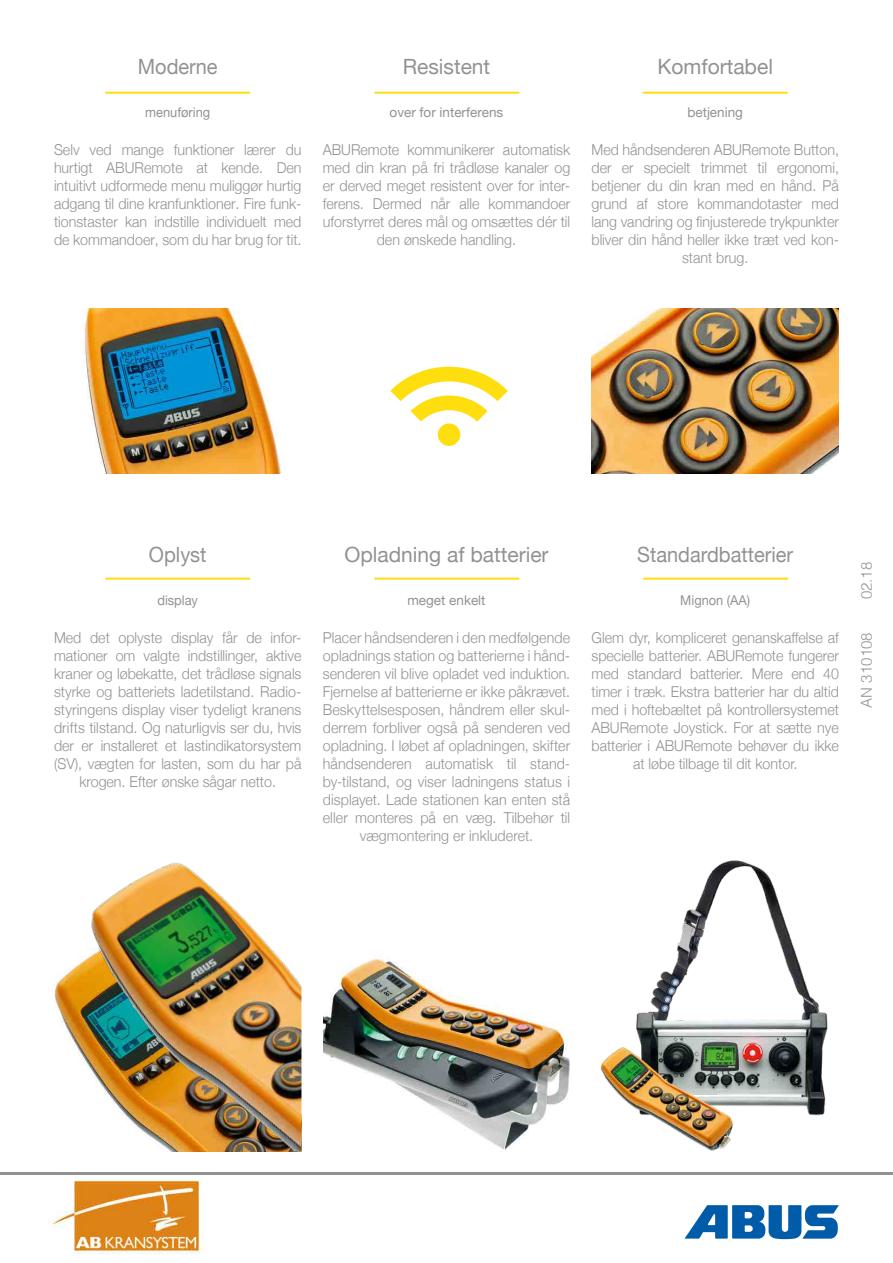
<style>
.page{position:relative;width:893px;height:1263px;background:#fff}
.page>*{position:absolute;margin:0;border:0;box-sizing:border-box;transform-origin:0 0}
.t1{font:21px "Helvetica Neue";color:#919292}
.t2{font:21px "Helvetica Neue";color:#919292;scale:.95 1}
.t3{font:300 15px/18px "Helvetica Neue";color:#919292;text-align:center;scale:.95 1}
.t4{font:300 15px "Helvetica";color:#919292}
.t5{font:13.5px "Helvetica Neue";color:#919292}
.t6{font:13.5px "Helvetica Neue";color:#919292;scale:.95 1}
</style>
<div class="page">
<hr style="left:0;top:1173px;width:893px;height:2px;background:#919292">
<svg style="left:684px;top:1205px;width:155px;height:34px"></svg>
<svg style="left:374px;top:92px;width:145px;height:2px"></svg>
<svg style="left:105px;top:92px;width:145px;height:2px"></svg>
<img style="left:83px;top:309px;width:201px;height:165px">
<img style="left:591px;top:309px;width:248px;height:165px">
<img style="left:323px;top:959px;width:247px;height:191px">
<img style="left:600px;top:860px;width:228px;height:291px">
<svg style="left:643px;top:92px;width:145px;height:2px"></svg>
<img style="left:54px;top:959px;width:26px;height:97px">
<img style="left:80px;top:863px;width:221px;height:288px">
<svg style="left:390px;top:366px;width:118px;height:80px"></svg>
<svg style="left:105px;top:578px;width:145px;height:2px"></svg>
<svg style="left:374px;top:578px;width:145px;height:2px"></svg>
<svg style="left:643px;top:578px;width:145px;height:2px"></svg>
<img style="left:52px;top:1180px;width:153px;height:75px">
<h1 class="t2" style="left:138px;top:49px;width:86px">Moderne</h1>
<p class="t6" style="left:145px;top:101px;width:70px">menuføring</p>
<p class="t3" style="left:54px;top:140px;width:262px;text-align:justify">Selv ved mange funktioner lærer du hurtigt ABURemote at kende. Den intuitivt udformede menu muliggør hurtig adgang til dine kranfunktioner. Fire funk&shy;tionstaster kan indstille individuelt med de kommandoer, som du har brug for tit.</p>
<h1 class="t1" style="left:403px;top:49px;width:89px">Resistent</h1>
<p class="t5" style="left:390px;top:101px;width:115px">over for interferens</p>
<p class="t3" style="left:323px;top:140px;width:262px">ABURemote kommunikerer automatisk med din kran på fri trådløse kanaler og er derved meget resistent over for inter&shy;ferens. Dermed når alle kommandoer uforstyrret deres mål og omsættes dér til den ønskede handling.</p>
<h1 class="t1" style="left:657px;top:49px;width:117px">Komfortabel</h1>
<p class="t5" style="left:687px;top:101px;width:57px">betjening</p>
<p class="t3" style="left:591px;top:140px;width:262px">Med håndsenderen ABURemote Button, der er specielt trimmet til ergonomi, betjener du din kran med en hånd. På grund af store kommandotaster med lang vandring og finjusterede trykpunkter bliver din hånd heller ikke træt ved kon&shy;stant brug.</p>
<h1 class="t2" style="left:149px;top:536px;width:62px">Oplyst</h1>
<p class="t6" style="left:157px;top:589px;width:44px">display</p>
<p class="t3" style="left:54px;top:627px;width:262px">Med det oplyste display får de infor&shy;mationer om valgte indstillinger, aktive kraner og løbekatte, det trådløse signals styrke og batteriets ladetilstand. Radio&shy;styringens display viser tydeligt kranens drifts tilstand. Og naturligvis ser du, hvis der er installeret et lastindikatorsystem (SV), vægten for lasten, som du har på krogen. Efter ønske sågar netto.</p>
<h1 class="t1" style="left:344px;top:536px;width:206px">Opladning af batterier</h1>
<p class="t5" style="left:407px;top:589px;width:80px">meget enkelt</p>
<p class="t3" style="left:323px;top:628px;width:262px">Placer håndsenderen i den medfølgende opladnings station og batterierne i hånd&shy;senderen vil blive opladet ved induktion.<br>Fjernelse af batterierne er ikke påkrævet.<br>Beskyttelsesposen, håndrem eller skul&shy;derrem forbliver også på senderen ved opladning. I løbet af opladningen, skifter håndsenderen automatisk til stand&shy;by-tilstand, og viser ladningens status i displayet. Lade stationen kan enten stå eller monteres på en væg. Tilbehør til vægmontering er inkluderet.</p>
<h1 class="t2" style="left:637px;top:537px;width:166px">Standardbatterier</h1>
<p class="t6" style="left:680px;top:589px;width:75px">Mignon (AA)</p>
<p class="t3" style="left:591px;top:628px;width:262px">Glem dyr, kompliceret genanskaffelse af specielle batterier. ABURemote fungerer med standard batterier. Mere end 40 timer i træk. Ekstra batterier har du altid med i hoftebæltet på kontrollersystemet ABURemote Joystick. For at sætte nye batterier i ABURemote behøver du ikke at løbe tilbage til dit kontor.</p>
<p class="t4" style="left:854px;top:599px;width:39px;rotate:-90deg">02.18</p>
<p class="t4" style="left:854px;top:707px;width:77px;rotate:-90deg">AN 310108</p>
</div>
